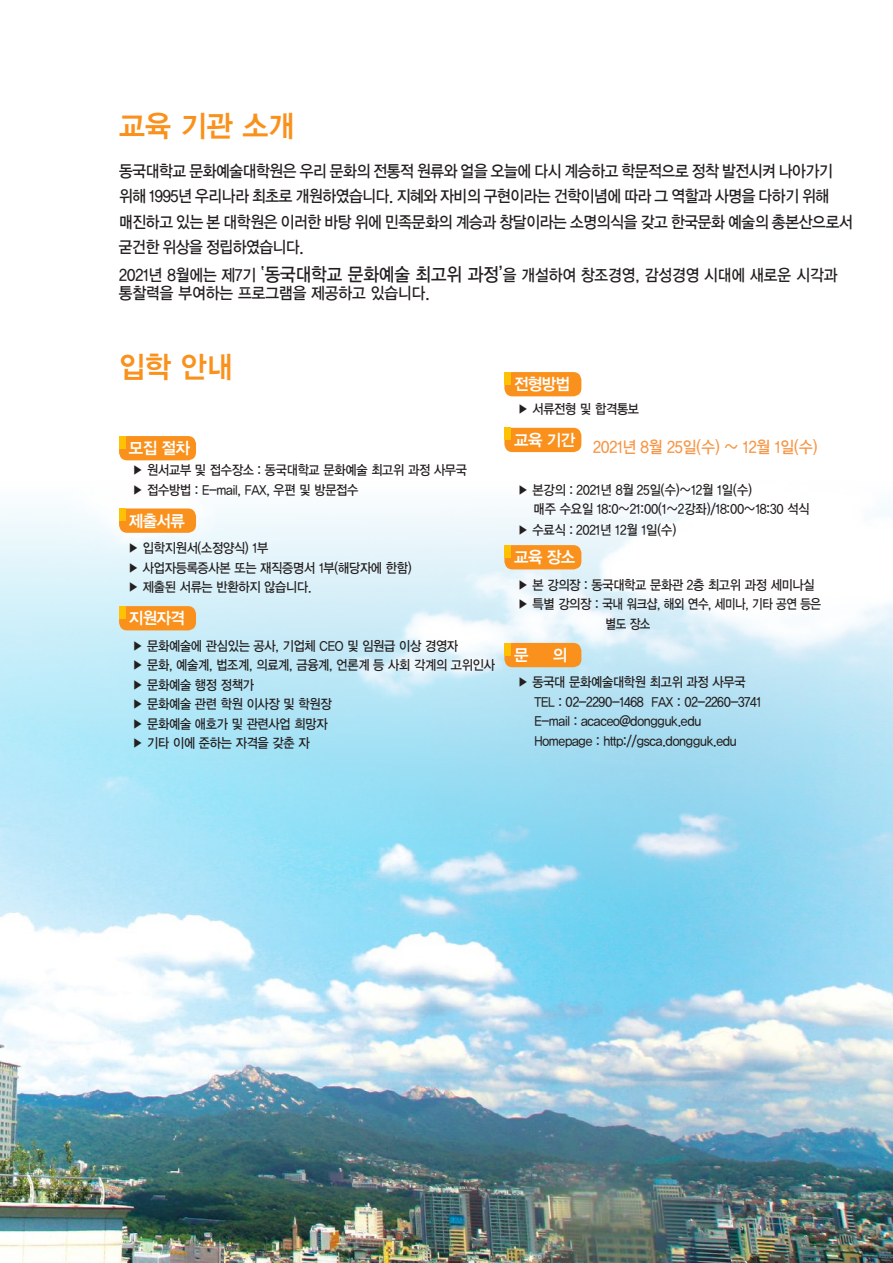
<style>
.page{position:relative;width:893px;height:1263px;background:#fff}
.page>*{position:absolute;margin:0;border:0;box-sizing:border-box;transform-origin:0 0}
.t1{font:30px "YDVYGO Std 14";color:#f9911c;scale:.94 1}
.t2{font:16.5px/25.5px "YDVYGO Std 13";letter-spacing:-.02em;color:#241f1f;scale:.9 1}
.t3{font:16.5px/18.6px "YDVYGO Std 13";color:#241f1f;scale:.9 1}
.t4{font:16.5px "YDVYGO Std 14";letter-spacing:-.035em;color:#fff;scale:.95 1}
.t5{font:16.5px "YDVYGO Std 13";color:#f79646;scale:.9 1}
.t6{font:13.5px/19.5px "YDVYGO Std 13";letter-spacing:-.02em;color:#241f1f;scale:.9 1}
.t7{font:13.5px/19.5px "YDVYGO Std 13";color:#241f1f;scale:.9 1}
.t8{font:13.5px "YDVYGO Std 13";letter-spacing:-.02em;color:#241f1f;scale:.85 1}
.s1{font-size:18.75px}
</style>
<div class="page">
<img style="left:0;top:372px;width:893px;height:891px">
<div style="left:504px;top:372px;width:77px;height:24px;background:#f9911c;border-radius:8px"></div>
<div style="left:504px;top:372px;width:6px;height:12px;background:#ffc103"></div>
<div style="left:504px;top:428px;width:77px;height:24px;background:#f9911c;border-radius:8px"></div>
<div style="left:504px;top:428px;width:6px;height:12px;background:#ffc103"></div>
<div style="left:504px;top:545px;width:77px;height:24px;background:#f9911c;border-radius:8px"></div>
<div style="left:504px;top:545px;width:6px;height:12px;background:#ffc103"></div>
<div style="left:504px;top:643px;width:77px;height:24px;background:#f9911c;border-radius:8px"></div>
<div style="left:504px;top:643px;width:6px;height:12px;background:#ffc103"></div>
<div style="left:119px;top:436px;width:77px;height:24px;background:#f9911c;border-radius:8px"></div>
<div style="left:119px;top:436px;width:6px;height:12px;background:#ffc103"></div>
<div style="left:119px;top:508px;width:77px;height:25px;background:#f9911c;border-radius:8px"></div>
<div style="left:119px;top:508px;width:6px;height:13px;background:#ffc103"></div>
<div style="left:119px;top:606px;width:77px;height:24px;background:#f9911c;border-radius:8px"></div>
<div style="left:119px;top:606px;width:6px;height:12px;background:#ffc103"></div>
<h1 class="t1" style="left:119px;top:110px;width:188px">교육 기관 소개</h1>
<p class="t2" style="left:119px;top:159px;width:817px">동국대학교 문화예술대학원은 우리 문화의 전통적 원류와 얼을 오늘에 다시 계승하고 학문적으로 정착 발전시켜 나아가기 위해 1995년 우리나라 최초로 개원하였습니다. 지혜와 자비의 구현이라는 건학이념에 따라 그 역할과 사명을 다하기 위해 매진하고 있는 본 대학원은 이러한 바탕 위에 민족문화의 계승과 창달이라는 소명의식을 갖고 한국문화 예술의 총본산으로서 굳건한 위상을 정립하였습니다.</p>
<p class="t3" style="left:119px;top:266px;width:800px">2021년 8월에는 제7기 <span class="s1">‛동국대학교 문화예술 최고위 과정’</span>을 개설하여 창조경영, 감성경영 시대에 새로운 시각과 통찰력을 부여하는 프로그램을 제공하고 있습니다.</p>
<h1 class="t1" style="left:119px;top:352px;width:122px">입학 안내</h1>
<p class="t4" style="left:129px;top:440px;width:66px">모집 절차</p>
<p class="t6" style="left:132px;top:461px;width:374px">▶ 원서교부 및 접수장소 : 동국대학교 문화예술 최고위 과정 사무국 ▶ 접수방법 : E-mail, FAX, 우편 및 방문접수</p>
<p class="t4" style="left:129px;top:512px;width:60px">제출서류</p>
<p class="t6" style="left:128px;top:539px;width:317px">▶ 입학지원서(소정양식) 1부<br>▶ 사업자등록증사본 또는 재직증명서 1부(해당자에 한함) ▶ 제출된 서류는 반환하지 않습니다.</p>
<p class="t4" style="left:129px;top:610px;width:60px">지원자격</p>
<p class="t6" style="left:132px;top:636px;width:404px">▶ 문화예술에 관심있는 공사, 기업체 CEO 및 임원급 이상 경영자<br>▶ 문화, 예술계, 법조계, 의료계, 금융계, 언론계 등 사회 각계의 고위인사 ▶ 문화예술 행정 정책가<br>▶ 문화예술 관련 학원 이사장 및 학원장<br>▶ 문화예술 애호가 및 관련사업 희망자<br>▶ 기타 이에 준하는 자격을 갖춘 자</p>
<p class="t4" style="left:514px;top:376px;width:60px">전형방법</p>
<p class="t6" style="left:517px;top:400px;width:137px">▶ 서류전형 및 합격통보</p>
<p class="t5" style="left:593px;top:439px;width:250px">2021년 8월 25일(수) ~ 12월 1일(수)</p>
<p class="t7" style="left:534px;top:481px;width:308px;text-indent:-16px">▶ 본강의 : 2021년 8월 25일(수)~12월 1일(수)<br>매주 수요일 18:0~21:00(1~2강좌)/18:00~18:30 석식</p>
<p class="t7" style="left:517px;top:521px;width:178px">▶ 수료식 : 2021년 12월 1일(수)</p>
<p class="t4" style="left:514px;top:432px;width:66px">교육 기간</p>
<p class="t4" style="left:514px;top:549px;width:66px">교육 장소</p>
<p class="t6" style="left:517px;top:575px;width:332px">▶ 본 강의장 : 동국대학교 문화관 2층 최고위 과정 세미나실</p>
<p class="t6" style="left:517px;top:595px;width:339px">▶ 특별 강의장 : 국내 워크샵, 해외 연수, 세미나, 기타 공연 등은</p>
<p class="t8" style="left:606px;top:617px;width:54px">별도 장소</p>
<p class="t4" style="left:514px;top:647px;width:17px">문</p>
<p class="t4" style="left:553px;top:647px;width:17px">의</p>
<p class="t6" style="left:534px;top:673px;width:254px;text-indent:-17px">▶ 동국대 문화예술대학원 최고위 과정 사무국<br>TEL : 02-2290-1468 FAX : 02-2260-3741<br>E-mail : acaceo@dongguk.edu<br>Homepage : http://gsca.dongguk.edu</p>
</div>
